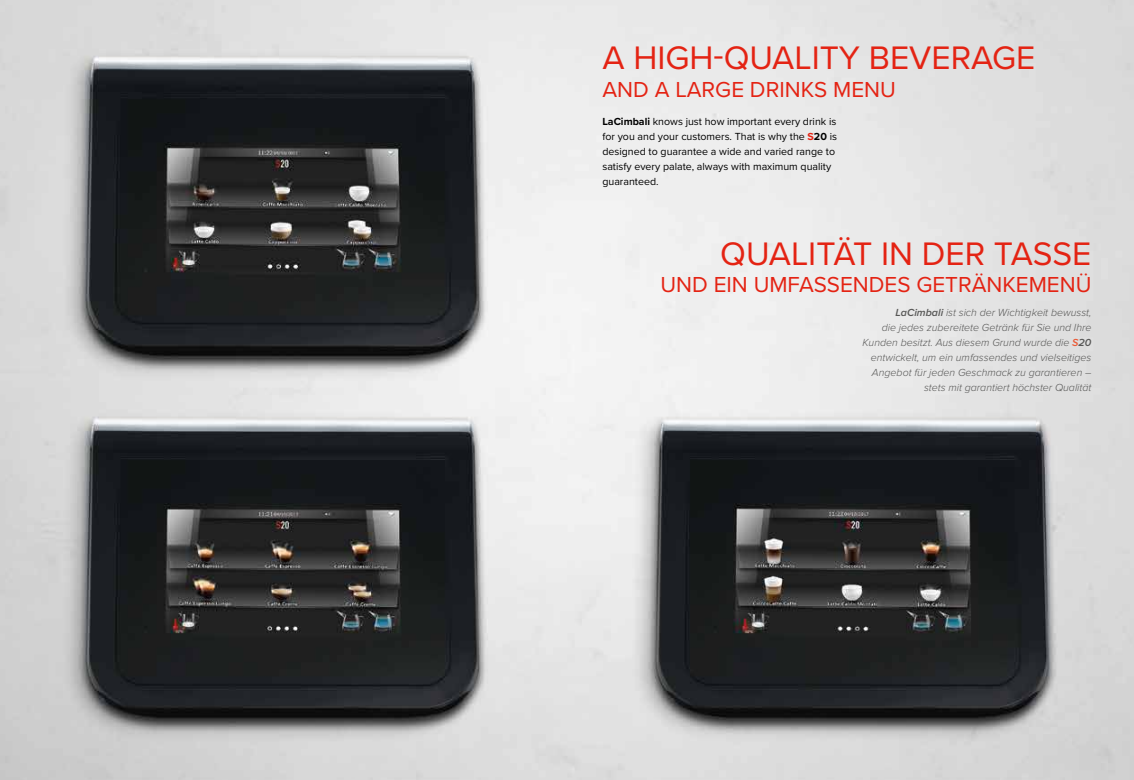
<style>
.page{position:relative;width:1134px;height:780px;background:#fff}
.page>*{position:absolute;margin:0;border:0;box-sizing:border-box;transform-origin:0 0}
.t1{font:33.75px "Proxima Nova";color:#e42313}
.t2{font:22.5px "Proxima Nova";color:#e42313}
.t3{font:italic 300 10.62px/15px "Proxima Nova";color:#575756;text-align:right}
.t4{font:10.62px/15px "Proxima Nova";color:#000}
.s1{font-weight:700}
.s2{font-weight:700;color:#e42313}
.s3{font-weight:600}
.s4{font-weight:600;color:#eb5a37}
</style>
<div class="page">
<img style="left:0;top:0;width:1134px;height:780px">
<h1 class="t1" style="left:602px;top:33px;width:434px">A HIGH-QUALITY BEVERAGE</h1>
<h2 class="t2" style="left:602px;top:72px;width:295px">AND A LARGE DRINKS MENU</h2>
<p class="t4" style="left:602px;top:113px;width:236px"><span class="s1">LaCimbali</span> knows just how important every drink is for you and your customers. That is why the <span class="s2">S</span><span class="s1">20</span> is designed to guarantee a wide and varied range to satisfy every palate, always with maximum quality guaranteed.</p>
<h1 class="t1" style="left:720px;top:228px;width:373px">QUALITÄT IN DER TASSE</h1>
<h2 class="t2" style="left:660px;top:268px;width:432px">UND EIN UMFASSENDES GETRÄNKEMENÜ</h2>
<p class="t3" style="left:863px;top:305px;width:230px"><span class="s3">LaCimbali</span> ist sich der Wichtigkeit bewusst,<br>die jedes zubereitete Getränk für Sie und Ihre Kunden besitzt. Aus diesem Grund wurde die <span class="s4">S</span><span class="s3">20 </span>entwickelt, um ein umfassendes und vielseitiges Angebot für jeden Geschmack zu garantieren – stets mit garantiert höchster Qualität</p>
</div>
